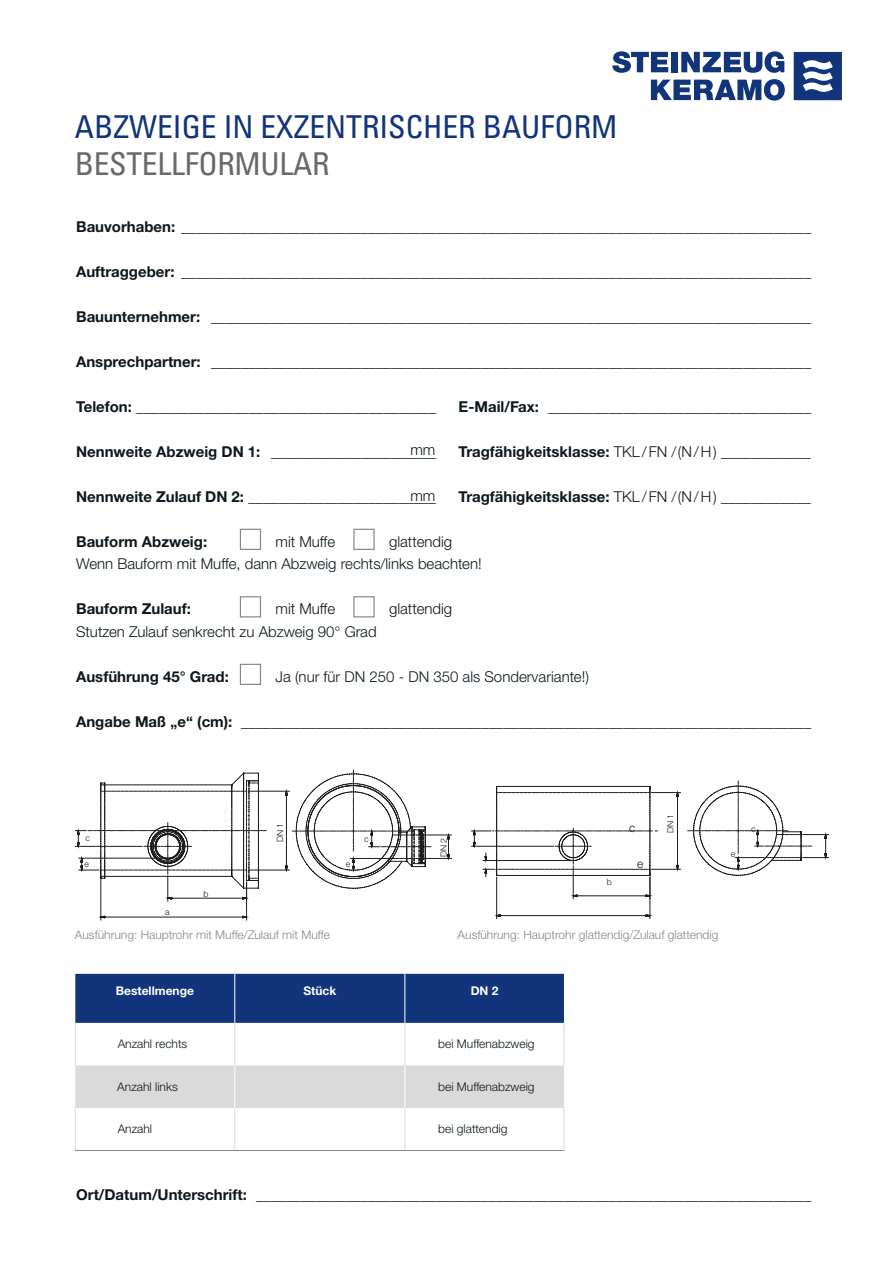
<style>
.page{position:relative;width:893px;height:1263px;background:#fff}
.page>*{position:absolute;margin:0;border:0;box-sizing:border-box;transform-origin:0 0}
.t1{font:condensed 31.5px "Univers LT Pro";color:#11347b}
.t2{font:condensed 31.5px "Univers LT Pro";letter-spacing:-.01em;color:#696968}
.t3{font:700 15px "Helvetica Neue LTW1 G";color:#0c181d}
.t4{font:300 15px/22.5px "Helvetica Neue LTW1 G";color:#0c181d}
.t5{font:300 12px "Helvetica Neue LTW1 G";color:#878787}
.t6{font:300 12px "Helvetica Neue LTW1 G";color:#0c181d}
.t7{font:700 12px "Helvetica Neue LTW1 G";color:#fff}
.t8{font:300 12px "Helvetica Neue LTW1 G";color:#1d1d1b}
.t9{font:300 8.7px "Helvetica Neue LTW1 G";color:#1d1d1b}
.s1{font-weight:300}
</style>
<div class="page">
<svg style="left:612px;top:51px;width:56px;height:22px"></svg>
<div style="left:671px;top:52px;width:7px;height:20px;background:#11347b"></div>
<svg style="left:681px;top:51px;width:103px;height:22px"></svg>
<svg style="left:651px;top:79px;width:134px;height:22px"></svg>
<svg style="left:794px;top:52px;width:48px;height:48px"></svg>
<div style="left:240px;top:529px;width:21px;height:21px;background:#fff;border:1px solid #878787"></div>
<div style="left:353px;top:529px;width:22px;height:21px;background:#fff;border:1px solid #878787"></div>
<div style="left:240px;top:596px;width:21px;height:21px;background:#fff;border:1px solid #878787"></div>
<div style="left:353px;top:596px;width:22px;height:21px;background:#fff;border:1px solid #878787"></div>
<div style="left:240px;top:664px;width:21px;height:21px;background:#fff;border:1px solid #878787"></div>
<div style="left:75px;top:974px;width:489px;height:49px;background:#11347b"></div>
<svg style="left:235px;top:1023px;width:329px;height:127px"></svg>
<div style="left:75px;top:1065px;width:489px;height:43px;background:#dadada"></div>
<hr style="left:234px;top:1065px;width:1px;height:43px;background:#fff">
<hr style="left:404px;top:1065px;width:1px;height:43px;background:#fff">
<hr style="left:234px;top:974px;width:1px;height:49px;background:#fff">
<hr style="left:404px;top:974px;width:1px;height:49px;background:#fff">
<hr style="left:75px;top:1150px;width:489px;height:1px;background:#878787">
<hr style="left:75px;top:1023px;width:1px;height:42px;background:#dadada">
<hr style="left:234px;top:1023px;width:1px;height:42px;background:#dadada">
<hr style="left:404px;top:1023px;width:1px;height:42px;background:#dadada">
<hr style="left:564px;top:1023px;width:1px;height:42px;background:#dadada">
<hr style="left:75px;top:1108px;width:1px;height:42px;background:#dadada">
<hr style="left:234px;top:1108px;width:1px;height:42px;background:#dadada">
<hr style="left:404px;top:1108px;width:1px;height:42px;background:#dadada">
<hr style="left:564px;top:1108px;width:1px;height:42px;background:#dadada">
<svg style="left:75px;top:770px;width:377px;height:151px"></svg>
<svg style="left:471px;top:786px;width:210px;height:133px"></svg>
<svg style="left:687px;top:780px;width:142px;height:96px"></svg>
<h1 class="t1" style="left:75px;top:115px;width:544px">ABZWEIGE IN EXZENTRISCHER BAUFORM</h1>
<h1 class="t2" style="left:75px;top:152px;width:256px">BESTELLFORMULAR</h1>
<p class="t3" style="left:76px;top:221px;width:736px">Bauvorhaben: ____________________________________________________________________________________</p>
<p class="t3" style="left:76px;top:266px;width:736px">Auftraggeber: ____________________________________________________________________________________</p>
<p class="t3" style="left:76px;top:311px;width:736px">Bauunternehmer: ________________________________________________________________________________</p>
<p class="t3" style="left:76px;top:356px;width:736px">Ansprechpartner: ________________________________________________________________________________</p>
<p class="t3" style="left:76px;top:401px;width:362px">Telefon: ________________________________________</p>
<p class="t3" style="left:459px;top:401px;width:354px">E-Mail/Fax: ___________________________________</p>
<p class="t3" style="left:76px;top:446px;width:361px">Nennweite Abzweig DN 1: ______________________</p>
<p class="t3" style="left:459px;top:446px;width:354px">Tragfähigkeitsklasse: <span class="s1">TKL / FN /(N / H )</span> ____________</p>
<p class="t3" style="left:76px;top:491px;width:361px">Nennweite Zulauf DN 2: _________________________</p>
<p class="t3" style="left:459px;top:491px;width:354px">Tragfähigkeitsklasse: <span class="s1">TKL / FN /(N / H )</span> ____________</p>
<p class="t3" style="left:76px;top:536px;width:133px">Bauform Abzweig:</p>
<p class="t4" style="left:276px;top:532px;width:61px">mit Muffe</p>
<p class="t4" style="left:410px;top:441px;width:26px">mm</p>
<p class="t4" style="left:410px;top:486px;width:26px">mm</p>
<p class="t4" style="left:76px;top:532px;width:407px;text-indent:313px">glattendig<br>Wenn Bauform mit Muffe, dann Abzweig rechts/links beachten!</p>
<p class="t3" style="left:76px;top:604px;width:116px">Bauform Zulauf:</p>
<p class="t4" style="left:276px;top:600px;width:61px">mit Muffe</p>
<p class="t4" style="left:389px;top:600px;width:65px">glattendig</p>
<p class="t4" style="left:76px;top:622px;width:302px">Stutzen Zulauf senkrecht zu Abzweig 90° Grad</p>
<p class="t3" style="left:76px;top:671px;width:154px">Ausführung 45° Grad:</p>
<p class="t4" style="left:276px;top:667px;width:315px">Ja (nur für DN 250 - DN 350 als Sondervariante!)</p>
<p class="t3" style="left:76px;top:716px;width:736px">Angabe Maß „e“ (cm): ____________________________________________________________________________</p>
<p class="t9" style="left:277px;top:842px;width:21px;rotate:-90deg">DN 1</p>
<p class="t9" style="left:85px;top:834px;width:6px">c</p>
<p class="t9" style="left:364px;top:836px;width:6px">c</p>
<p class="t9" style="left:85px;top:860px;width:6px">e</p>
<p class="t9" style="left:346px;top:860px;width:6px">e</p>
<p class="t9" style="left:204px;top:891px;width:7px">b</p>
<p class="t9" style="left:165px;top:909px;width:6px">a</p>
<p class="t9" style="left:441px;top:857px;width:21px;rotate:-90deg">DN 2</p>
<p class="t9" style="left:607px;top:879px;width:7px">b</p>
<p class="t8" style="left:629px;top:823px;width:8px">c</p>
<p class="t8" style="left:637px;top:859px;width:8px">e</p>
<p class="t9" style="left:667px;top:833px;width:21px;rotate:-90deg">DN 1</p>
<p class="t5" style="left:75px;top:930px;width:257px">Ausführung: Hauptrohr mit Muffe/Zulauf mit Muffe</p>
<p class="t5" style="left:458px;top:930px;width:262px">Ausführung: Hauptrohr glattendig/Zulauf glattendig</p>
<p class="t9" style="left:731px;top:851px;width:6px">e</p>
<p class="t9" style="left:751px;top:826px;width:6px">c</p>
<p class="t7" style="left:116px;top:986px;width:80px">Bestellmenge</p>
<p class="t7" style="left:303px;top:986px;width:34px">Stück</p>
<p class="t7" style="left:471px;top:986px;width:29px">DN 2</p>
<p class="t6" style="left:118px;top:1040px;width:71px">Anzahl rechts</p>
<p class="t6" style="left:438px;top:1040px;width:98px">bei Muffenabzweig</p>
<p class="t6" style="left:117px;top:1082px;width:62px">Anzahl links</p>
<p class="t6" style="left:438px;top:1082px;width:98px">bei Muffenabzweig</p>
<p class="t6" style="left:118px;top:1125px;width:36px">Anzahl</p>
<p class="t6" style="left:438px;top:1125px;width:71px">bei glattendig</p>
<p class="t3" style="left:76px;top:1189px;width:736px">Ort/Datum/Unterschrift: __________________________________________________________________________</p>
</div>
